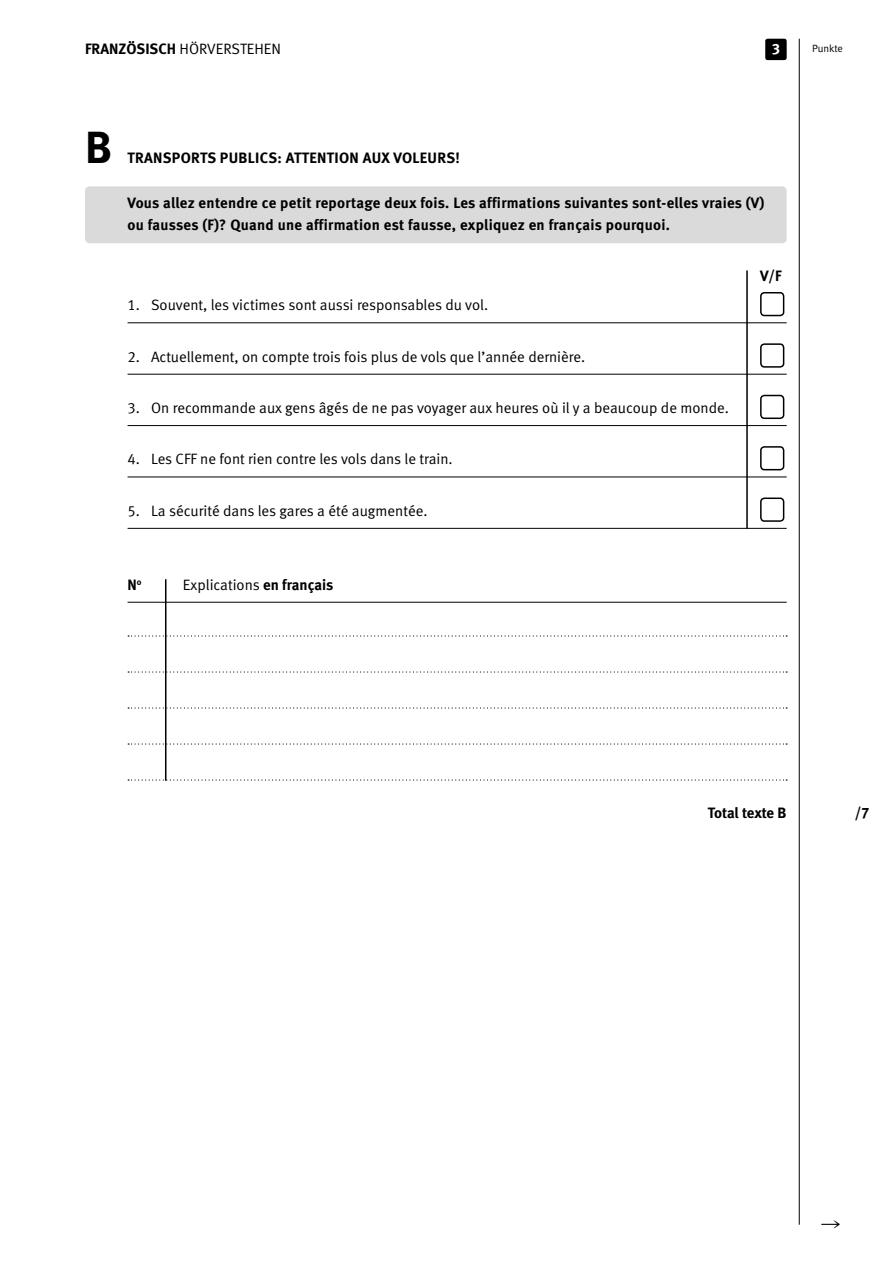
<style>
.page{position:relative;width:893px;height:1263px;background:#fff}
.page>*{position:absolute;margin:0;border:0;box-sizing:border-box;transform-origin:0 0}
.Titel_01_ohne_Linie{font:45px "Meta Bold LF";color:#000}
.t1{font:19.5px "European Pi Four";color:#000}
.Linien{font:15px "Meta Normal LF";color:#000}
.Titel_01_ohne_Linie-2{font:15px/22.5px "Meta Bold LF";letter-spacing:.02em;color:#000}
.Text_mit_Linie_unten{font:15px "Meta Bold LF";letter-spacing:-.01em;color:#000}
.Linien-2{font:15px "Meta Bold LF";color:#000}
.t2{font:15px "Meta Bold LF";color:#fff}
.t3{font:10.5px "Meta Normal LF";letter-spacing:-.005em;color:#000}
.s1{font-family:"Meta Bold LF"}
</style>
<div class="page">
<div style="left:765px;top:39px;width:22px;height:21px;background:#000;border-radius:2px"></div>
<hr style="left:799px;top:39px;width:1px;height:1186px;background:#000">
<div style="left:85px;top:186px;width:702px;height:57px;background:#dadada;border-radius:4px"></div>
<hr style="left:128px;top:323px;width:659px;height:1px;background:#000">
<hr style="left:128px;top:374px;width:659px;height:1px;background:#000">
<hr style="left:128px;top:425px;width:659px;height:1px;background:#000">
<hr style="left:128px;top:477px;width:659px;height:1px;background:#000">
<hr style="left:128px;top:528px;width:659px;height:1px;background:#000">
<hr style="left:128px;top:602px;width:659px;height:1px;background:#000">
<div style="left:760px;top:292px;width:24px;height:24px;border:2px solid #000;border-radius:4px"></div>
<div style="left:760px;top:343px;width:24px;height:25px;border:2px solid #000;border-radius:4px"></div>
<div style="left:760px;top:395px;width:24px;height:24px;border:2px solid #000;border-radius:4px"></div>
<div style="left:760px;top:446px;width:24px;height:24px;border:2px solid #000;border-radius:4px"></div>
<div style="left:760px;top:497px;width:24px;height:25px;border:2px solid #000;border-radius:4px"></div>
<svg style="left:128px;top:635px;width:659px;height:2px"></svg>
<svg style="left:128px;top:671px;width:659px;height:2px"></svg>
<svg style="left:128px;top:707px;width:659px;height:2px"></svg>
<svg style="left:128px;top:743px;width:659px;height:2px"></svg>
<svg style="left:128px;top:779px;width:659px;height:2px"></svg>
<hr style="left:746px;top:270px;width:2px;height:259px;background:#000">
<hr style="left:165px;top:579px;width:1px;height:202px;background:#000">
<p class="Linien" style="left:85px;top:41px;width:198px"><span class="s1">FRANZÖSISCH</span> HÖRVERSTEHEN</p>
<p class="t2" style="left:772px;top:40px;width:10px">3</p>
<p class="t3" style="left:812px;top:43px;width:32px">Punkte</p>
<p class="Titel_01_ohne_Linie" style="left:85px;top:120px;width:28px">B</p>
<p class="Titel_01_ohne_Linie-2" style="left:128px;top:146px;width:334px">TRANSPORTS PUBLICS: ATTENTION AUX VOLEURS!</p>
<p class="Titel_01_ohne_Linie-2" style="left:128px;top:191px;width:638px">Vous allez entendre ce petit reportage deux fois. Les affirmations suivantes sont-elles vraies (V) ou fausses (F)? Quand une affirmation est fausse, expliquez en français pourquoi.</p>
<p class="Titel_01_ohne_Linie-2" style="left:760px;top:265px;width:23px">V/F</p>
<p class="Linien" style="left:128px;top:296px;width:362px">1. Souvent, les victimes sont aussi responsables du vol.</p>
<p class="Linien" style="left:128px;top:348px;width:459px">2. Actuellement, on compte trois fois plus de vols que l’année dernière.</p>
<p class="Linien" style="left:128px;top:399px;width:603px">3. On recommande aux gens âgés de ne pas voyager aux heures où il y a beaucoup de monde.</p>
<p class="Linien" style="left:128px;top:450px;width:327px">4. Les CFF ne font rien contre les vols dans le train.</p>
<p class="Linien" style="left:128px;top:502px;width:301px">5. La sécurité dans les gares a été augmentée.</p>
<p class="Linien-2" style="left:128px;top:575px;width:16px">N<sup>o</sup></p>
<p class="Linien" style="left:183px;top:576px;width:152px">Explications <span class="s1">en français</span></p>
<p class="Text_mit_Linie_unten" style="left:708px;top:804px;width:80px">Total texte B</p>
<p class="Text_mit_Linie_unten" style="left:855px;top:804px;width:16px">/7</p>
<p class="t1" style="left:821px;top:1213px;width:21px">R</p>
</div>
